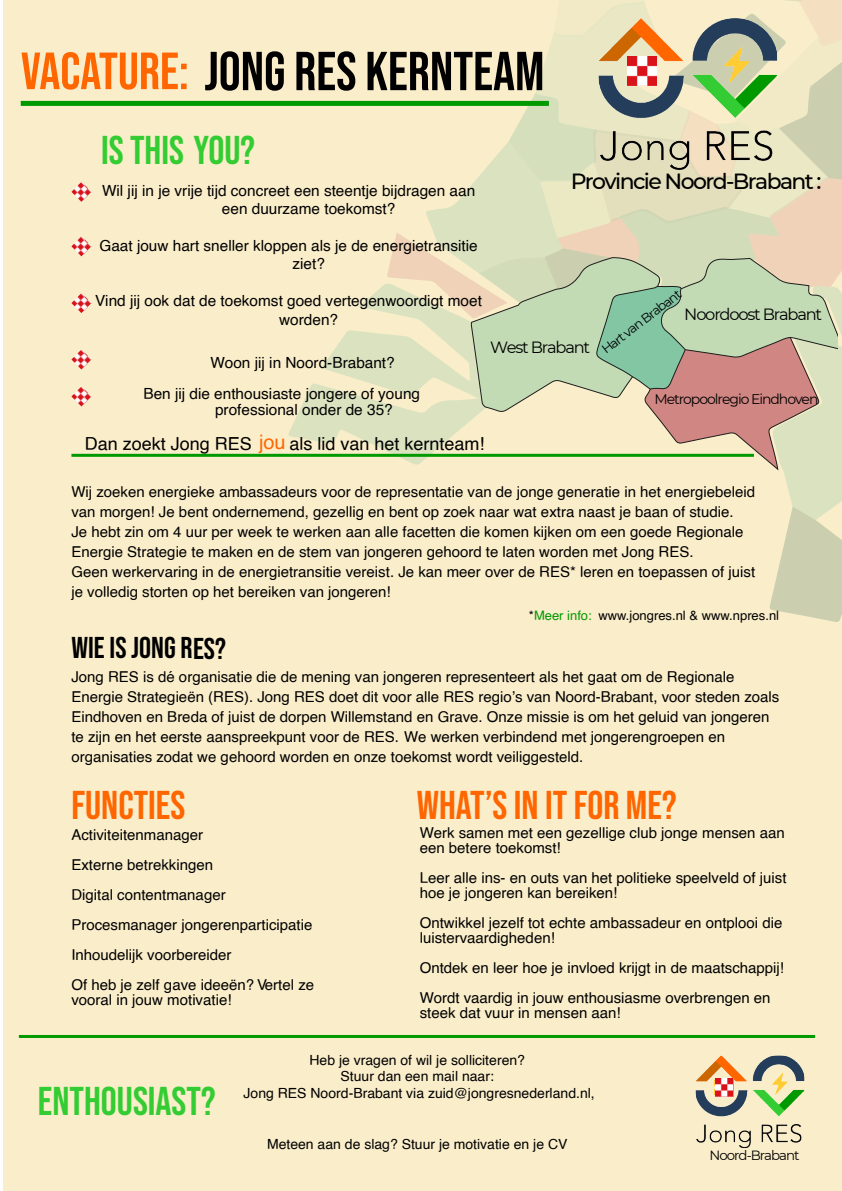
<style>
.page{position:relative;width:842px;height:1191px;background:#fff}
.page>*{position:absolute;margin:0;border:0;box-sizing:border-box;transform-origin:0 0}
.t1{font:54.7px "Bebas Neue";color:#000}
.t2{font:40px "Bebas Neue";color:#f60}
.t3{font:40px "Bebas Neue";color:#3c3}
.t4{font:30px "Bebas Neue";color:#000}
.t5{font:500 22px "Montserrat";letter-spacing:-.075em;color:#000}
.t6{font:18px "Helvetica";color:#000}
.t7{font:16.3px "Montserrat";letter-spacing:-.075em;color:#000}
.t8{font:15.4px/18.4px "Helvetica";color:#000}
.t9{font:15px/20px "Helvetica";color:#000}
.t10{font:14px/16.8px "Helvetica";color:#000;text-align:center}
.t11{font:14px "Montserrat";letter-spacing:-.075em;color:#000}
.t12{font:13.4px "Montserrat";letter-spacing:-.075em;color:#000}
.t13{font:13px "Helvetica";color:#000}
.t14{font:12.8px "Montserrat";color:#000}
.s1{font-size:52.2px;color:#f60}
.s2{font-size:20px;color:#f60}
.s3{color:#090}
</style>
<div class="page">
<div style="left:3px;top:0;width:839px;height:1191px;background:#faedca"></div>
<div style="left:21px;top:101px;width:528px;height:5px;background:#090"></div>
<img style="left:696px;top:1055px;width:108px;height:93px">
<img style="left:716px;top:1078px;width:17px;height:18px">
<img style="left:71px;top:182px;width:21px;height:20px">
<img style="left:71px;top:236px;width:21px;height:20px">
<img style="left:71px;top:293px;width:21px;height:20px">
<img style="left:71px;top:350px;width:21px;height:20px">
<img style="left:71px;top:387px;width:21px;height:20px">
<hr style="left:71px;top:454px;width:683px;height:3px;background:#090">
<hr style="left:19px;top:1035px;width:796px;height:3px;background:#090">
<svg style="left:288px;top:0;width:554px;height:622px"></svg>
<h1 class="t1" style="left:21px;top:40px;width:525px"><span class="s1">VACATURE:</span> JONG RES KERNTEAM</h1>
<h2 class="t3" style="left:101px;top:127px;width:155px">IS THIS YOU?</h2>
<p class="t8" style="left:222px;top:181px;width:255px;text-indent:-120px">Wil jij in je vrije tijd concreet een steentje bijdragen aan een duurzame toekomst?</p>
<p class="t8" style="left:292px;top:237px;width:187px;text-indent:-193px">Gaat jouw hart sneller kloppen als je de energietransitie ziet?</p>
<p class="t8" style="left:279px;top:292px;width:204px;text-indent:-184px">Vind jij ook dat de toekomst goed vertegenwoordigt moet worden?</p>
<p class="t8" style="left:143px;top:347px;width:278px;line-height:31.3px;text-indent:67px">Woon jij in Noord-Brabant?<br>Ben jij die enthousiaste jongere of young</p>
<p class="t8" style="left:215px;top:401px;width:179px">professional onder de 35?</p>
<h3 class="t5" style="left:571px;top:166px;width:252px">Provincie Noord-Brabant :</h3>
<p class="t7" style="left:490px;top:336px;width:102px">West Brabant</p>
<p class="t14" style="left:598px;top:344px;width:98px;rotate:-38deg">Hart van Brabant</p>
<p class="t7" style="left:684px;top:303px;width:139px">Noordoost Brabant</p>
<p class="t11" style="left:654px;top:389px;width:166px">Metropoolregio Eindhoven</p>
<p class="t6" style="left:85px;top:429px;width:401px">Dan zoekt Jong RES <span class="s2">jou</span> als lid van het kernteam!</p>
<p class="t9" style="left:71px;top:482px;width:685px">Wij zoeken energieke ambassadeurs voor de representatie van de jonge generatie in het energiebeleid van morgen! Je bent ondernemend, gezellig en bent op zoek naar wat extra naast je baan of studie.<br>Je hebt zin om 4 uur per week te werken aan alle facetten die komen kijken om een goede Regionale Energie Strategie te maken en de stem van jongeren gehoord te laten worden met Jong RES.<br>Geen werkervaring in de energietransitie vereist. Je kan meer over de RES* leren en toepassen of juist je volledig storten op het bereiken van jongeren!</p>
<h3 class="t4" style="left:71px;top:631px;width:156px">WIE IS JONG RES?</h3>
<p class="t13" style="left:529px;top:605px;width:252px">*<span class="s3">Meer info:</span> www.jongres.nl &amp; www.npres.nl</p>
<p class="t9" style="left:71px;top:667px;width:709px">Jong RES is dé organisatie die de mening van jongeren representeert als het gaat om de Regionale Energie Strategieën (RES). Jong RES doet dit voor alle RES regio’s van Noord-Brabant, voor steden zoals Eindhoven en Breda of juist de dorpen Willemstand en Grave. Onze missie is om het geluid van jongeren te zijn en het eerste aanspreekpunt voor de RES. We werken verbindend met jongerengroepen en organisaties zodat we gehoord worden en onze toekomst wordt veiliggesteld.</p>
<h2 class="t2" style="left:71px;top:782px;width:115px">FUNCTIES</h2>
<p class="t9" style="left:71px;top:820px;width:244px;line-height:30px">Activiteitenmanager<br>Externe betrekkingen<br>Digital contentmanager<br>Procesmanager jongerenparticipatie<br>Inhoudelijk voorbereider<br>Of heb je zelf gave ideeën? Vertel ze</p>
<p class="t9" style="left:71px;top:990px;width:162px">vooral in jouw motivatie!</p>
<h2 class="t2" style="left:417px;top:782px;width:261px">WHAT’S IN IT FOR ME?</h2>
<p class="t9" style="left:420px;top:825px;width:366px;line-height:15px">Werk samen met een gezellige club jonge mensen aan een betere toekomst!</p>
<p class="t9" style="left:420px;top:870px;width:368px;line-height:15px">Leer alle ins- en outs van het politieke speelveld of juist hoe je jongeren kan bereiken!</p>
<p class="t9" style="left:420px;top:915px;width:364px;line-height:15px">Ontwikkel jezelf tot echte ambassadeur en ontplooi die luistervaardigheden!</p>
<p class="t9" style="left:420px;top:953px;width:366px;line-height:30px">Ontdek en leer hoe je invloed krijgt in de maatschappij!<br>Wordt vaardig in jouw enthousiasme overbrengen en</p>
<p class="t9" style="left:420px;top:1003px;width:202px">steek dat vuur in mensen aan!</p>
<h2 class="t3" style="left:38px;top:1079px;width:179px">ENTHOUSIAST?</h2>
<p class="t10" style="left:244px;top:1051px;width:353px">Heb je vragen of wil je solliciteren?<br>Stuur dan een mail naar:<br>Jong RES Noord-Brabant via zuid@jongresnederland.nl,</p>
<p class="t10" style="left:267px;top:1135px;width:302px">Meteen aan de slag? Stuur je motivatie en je CV</p>
<p class="t12" style="left:710px;top:1146px;width:91px">Noord-Brabant</p>
</div>
